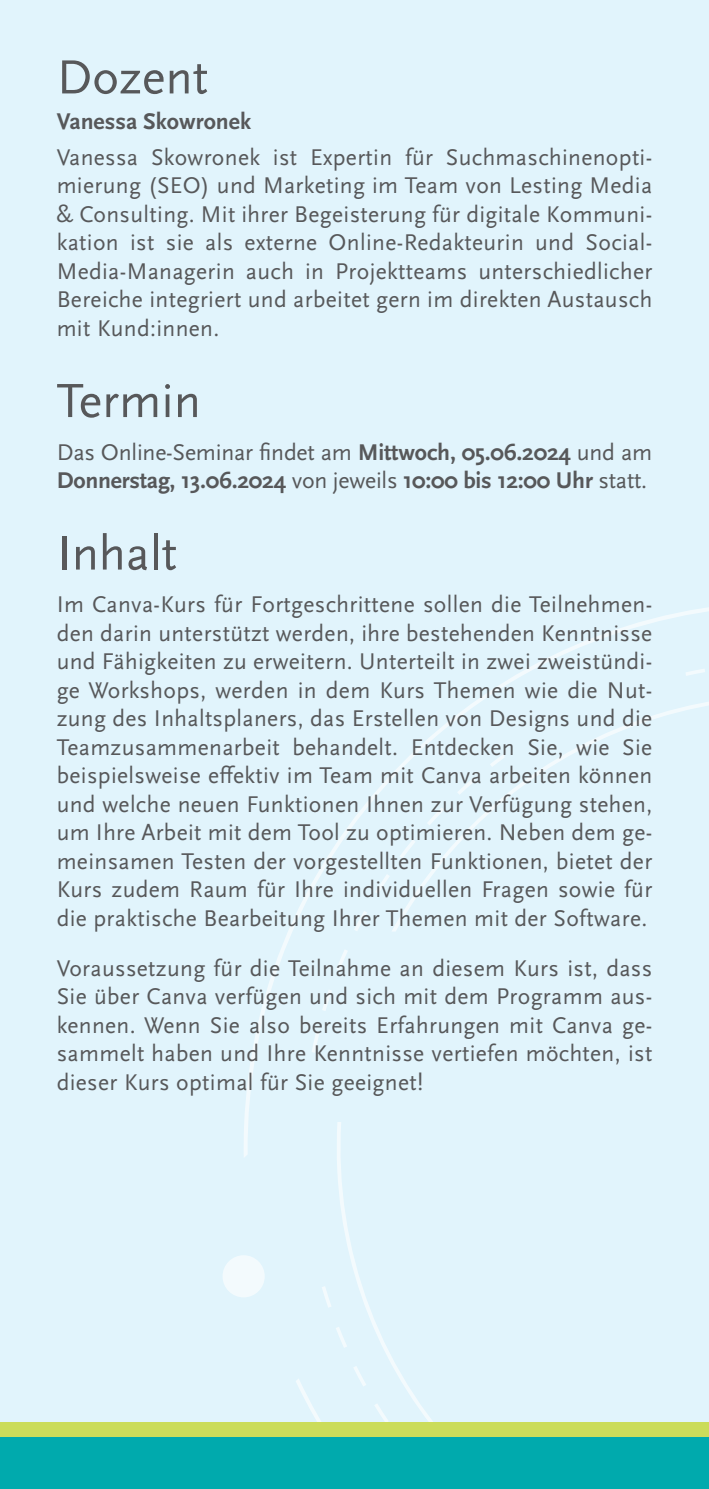
<style>
.page{position:relative;width:709px;height:1489px;background:#fff}
.page>*{position:absolute;margin:0;border:0;box-sizing:border-box;transform-origin:0 0}
.t1{font:50px "Scala Sans Pro";color:#57585a}
.t2{font:23.75px/28.5px "Scala Sans Pro";letter-spacing:.015em;color:#57585a;text-align:justify}
.t3{font:700 23.75px/28.5px "Scala Sans Pro";letter-spacing:-.01em;color:#57585a}
.s1{font-weight:400}
</style>
<div class="page">
<div style="left:0;top:0;width:709px;height:1488px;background:#e1f4fc"></div>
<svg style="left:244px;top:607px;width:465px;height:550px"></svg>
<svg style="left:295px;top:1076px;width:414px;height:346px"></svg>
<svg style="left:391px;top:648px;width:318px;height:283px"></svg>
<svg style="left:334px;top:1121px;width:143px;height:301px"></svg>
<svg style="left:588px;top:1121px;width:121px;height:301px"></svg>
<svg style="left:374px;top:1403px;width:15px;height:19px"></svg>
<svg style="left:353px;top:1365px;width:13px;height:21px"></svg>
<svg style="left:399px;top:839px;width:16px;height:19px"></svg>
<svg style="left:457px;top:777px;width:18px;height:17px"></svg>
<svg style="left:427px;top:807px;width:17px;height:18px"></svg>
<svg style="left:490px;top:753px;width:14px;height:14px"></svg>
<svg style="left:685px;top:668px;width:20px;height:8px"></svg>
<svg style="left:375px;top:874px;width:15px;height:20px"></svg>
<svg style="left:354px;top:910px;width:13px;height:21px"></svg>
<div style="left:222px;top:1255px;width:43px;height:42px;background:#f3fafd;border-radius:50%"></div>
<div style="left:0;top:1422px;width:709px;height:29px;background:#cbdc5a"></div>
<div style="left:0;top:1436px;width:709px;height:52px;background:#00aaad"></div>
<h1 class="t1" style="left:57px;top:48px;width:153px">Dozent</h1>
<p class="t3" style="left:57px;top:107px;width:196px">Vanessa Skowronek</p>
<p class="t2" style="left:57px;top:143px;width:597px">Vanessa Skowronek ist Expertin für Suchmaschinenopti&shy;mierung (SEO) und Marketing im Team von Lesting Media &amp; Consulting. Mit ihrer Begeisterung für digitale Kommuni&shy;kation ist sie als externe Online-Redakteurin und Social-Media-Managerin auch in Projektteams unterschiedlicher Bereiche integriert und arbeitet gern im direkten Austausch mit Kund:innen.</p>
<h1 class="t1" style="left:57px;top:372px;width:146px">Termin</h1>
<p class="t3" style="left:57px;top:438px;width:597px"><span class="s1">Das Online-Seminar findet am</span> Mittwoch, 05.06.2024 <span class="s1">und am<br></span>Donnerstag, 13.06.2024 <span class="s1">von jeweils</span> 10:00 bis 12:00 Uhr <span class="s1">statt.</span></p>
<h1 class="t1" style="left:57px;top:524px;width:122px">Inhalt</h1>
<p class="t2" style="left:57px;top:590px;width:597px">Im Canva-Kurs für Fortgeschrittene sollen die Teilnehmen&shy;den darin unterstützt werden, ihre bestehenden Kenntnisse und Fähigkeiten zu erweitern. Unterteilt in zwei zweistündi&shy;ge Workshops, werden in dem Kurs Themen wie die Nut&shy;zung des Inhaltsplaners, das Erstellen von Designs und die Teamzusammenarbeit behandelt. Entdecken Sie, wie Sie beispielsweise effektiv im Team mit Canva arbeiten können und welche neuen Funktionen Ihnen zur Verfügung stehen, um Ihre Arbeit mit dem Tool zu optimieren. Neben dem ge&shy;meinsamen Testen der vorgestellten Funktionen, bietet der Kurs zudem Raum für Ihre individuellen Fragen sowie für die praktische Bearbeitung Ihrer Themen mit der Software.</p>
<p class="t2" style="left:57px;top:953px;width:597px">Voraussetzung für die Teilnahme an diesem Kurs ist, dass Sie über Canva verfügen und sich mit dem Programm aus&shy;kennen. Wenn Sie also bereits Erfahrungen mit Canva ge&shy;sammelt haben und Ihre Kenntnisse vertiefen möchten, ist dieser Kurs optimal für Sie geeignet!</p>
</div>
